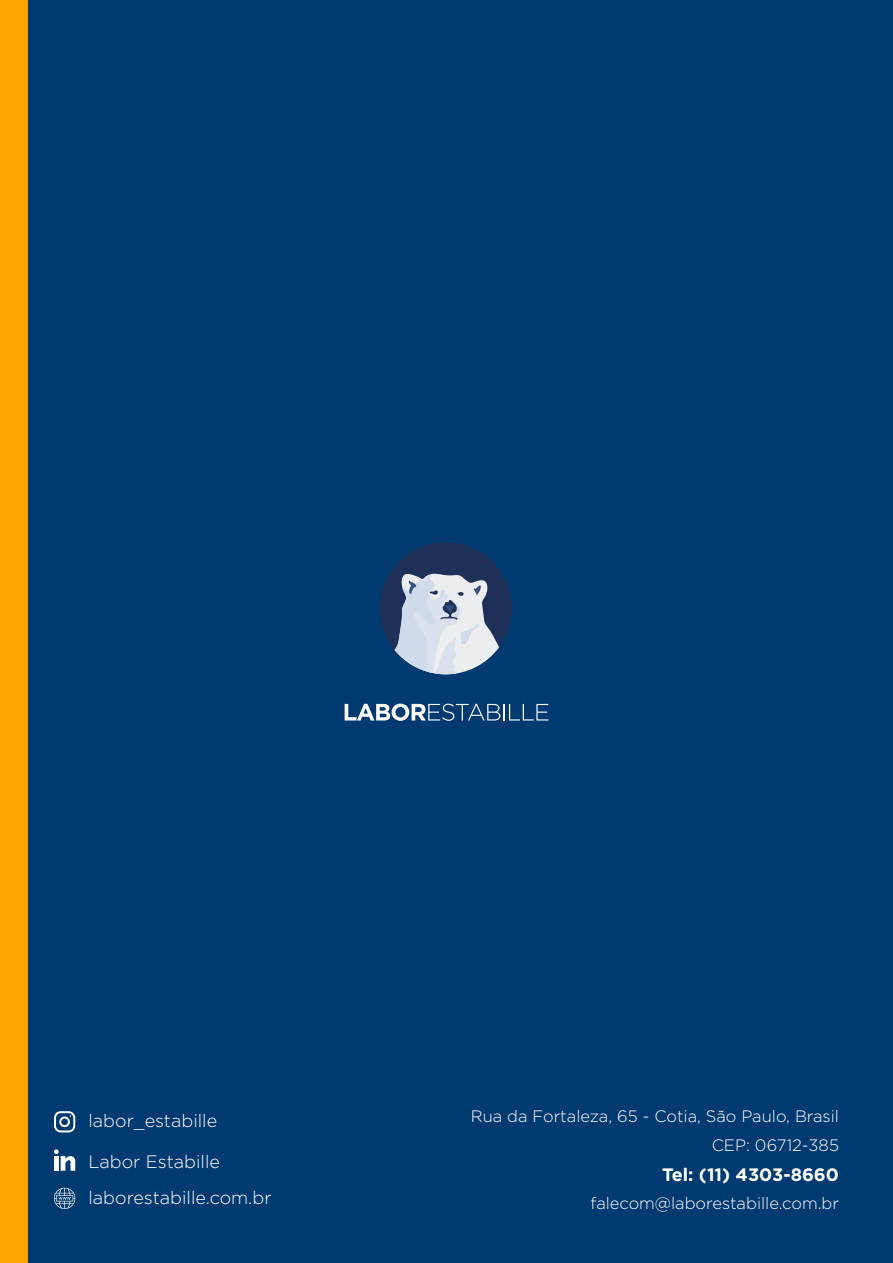
<style>
.page{position:relative;width:893px;height:1263px;background:#003a70}
.page>*{position:absolute;margin:0;border:0;box-sizing:border-box;transform-origin:0 0}
.t1{font:300 18px "Gotham";color:#fff}
.t2{font:700 18px "Gotham";color:#fff}
.t3{font:300 16.5px/28.3px "Gotham";color:#fff;text-align:right}
</style>
<div class="page">
<svg style="left:54px;top:1111px;width:21px;height:21px"></svg>
<div style="left:380px;top:542px;width:132px;height:132px;background:#1e3057;border-radius:50%"></div>
<svg style="left:394px;top:573px;width:105px;height:101px"></svg>
<svg style="left:345px;top:704px;width:203px;height:17px"></svg>
<svg style="left:54px;top:1149px;width:21px;height:22px"></svg>
<svg style="left:54px;top:1187px;width:22px;height:22px"></svg>
<div style="left:0;top:0;width:27px;height:1263px;background:#ffa300"></div>
<p class="t1" style="left:88px;top:1109px;width:130px">labor_estabille</p>
<p class="t1" style="left:88px;top:1150px;width:133px">Labor Estabille</p>
<p class="t1" style="left:88px;top:1186px;width:185px">laborestabille.com.br</p>
<p class="t3" style="left:471px;top:1102px;width:370px">Rua da Fortaleza, 65 - Cotia, São Paulo, Brasil<br>CEP: 06712-385</p>
<p class="t2" style="left:662px;top:1162px;width:178px">Tel: (11) 4303-8660</p>
<p class="t3" style="left:591px;top:1188px;width:250px">falecom@laborestabille.com.br</p>
</div>
